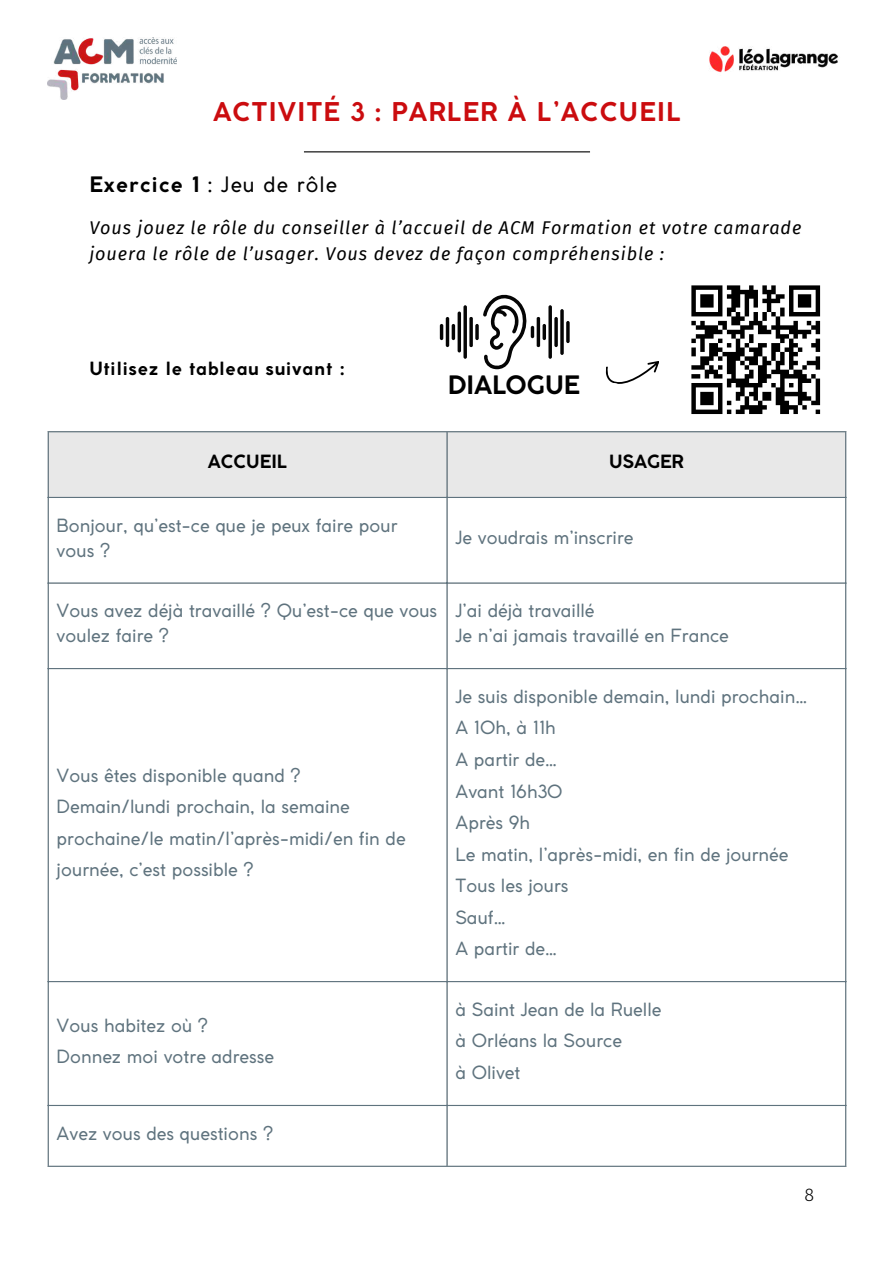
<style>
.page{position:relative;width:894px;height:1264px;background:#fff}
.page>*{position:absolute;margin:0;border:0;box-sizing:border-box;transform-origin:0 0}
.t1{font:700 25.5px "Coco Gothic";letter-spacing:.05em;color:#cb0c0f}
.t2{font:700 25.05px "Coco Gothic";color:#000}
.t3{font:21px "Coco Gothic";letter-spacing:.05em;color:#000}
.t4{font:18px/31.5px "Coco Gothic";color:#5f737e}
.t5{font:italic 18px/26px "Fira Sans";letter-spacing:.05em;color:#000}
.t6{font:700 18px "Coco Gothic";letter-spacing:.05em;color:#000}
.t7{font:700 18px "Coco Gothic";color:#000}
.t8{font:300 18px "Fira Sans";color:#000}
.s1{font-weight:700}
</style>
<div class="page">
<hr style="left:304px;top:151px;width:286px;height:1px;background:#000">
<img style="left:48px;top:37px;width:128px;height:62px">
<img style="left:709px;top:46px;width:129px;height:27px">
<svg style="left:605px;top:361px;width:54px;height:23px"></svg>
<div style="left:49px;top:432px;width:796px;height:65px;background:#e8e8e8"></div>
<hr style="left:48px;top:432px;width:1px;height:733px;background:#5f737e">
<hr style="left:446px;top:432px;width:1px;height:733px;background:#5f737e">
<hr style="left:845px;top:432px;width:1px;height:733px;background:#5f737e">
<hr style="left:48px;top:431px;width:798px;height:1px;background:#5f737e">
<hr style="left:48px;top:497px;width:798px;height:1px;background:#5f737e">
<hr style="left:48px;top:582px;width:798px;height:1px;background:#5f737e">
<hr style="left:48px;top:668px;width:798px;height:1px;background:#5f737e">
<hr style="left:48px;top:981px;width:798px;height:1px;background:#5f737e">
<hr style="left:48px;top:1104px;width:798px;height:1px;background:#5f737e">
<hr style="left:48px;top:1165px;width:798px;height:1px;background:#5f737e">
<svg style="left:691px;top:285px;width:130px;height:129px"></svg>
<svg style="left:439px;top:294px;width:130px;height:75px"></svg>
<h1 class="t1" style="left:213px;top:102px;width:469px">ACTIVITÉ 3 : PARLER À L’ACCUEIL</h1>
<p class="t3" style="left:89px;top:176px;width:249px"><span class="s1">Exercice 1</span> : Jeu de rôle</p>
<p class="t5" style="left:89px;top:215px;width:713px">Vous jouez le rôle du conseiller à l’accueil de ACM Formation et votre camarade jouera le rôle de l’usager. Vous devez de façon compréhensible :</p>
<p class="t6" style="left:89px;top:362px;width:256px">Utilisez le tableau suivant :</p>
<h2 class="t2" style="left:447px;top:375px;width:134px">DIALOGUE</h2>
<p class="t7" style="left:208px;top:455px;width:81px">ACCUEIL</p>
<p class="t6" style="left:608px;top:455px;width:76px">USAGER</p>
<p class="t4" style="left:57px;top:514px;width:342px;line-height:24.8px">Bonjour, qu’est-ce que je peux faire pour vous ?</p>
<p class="t4" style="left:455px;top:523px;width:179px">Je voudrais m’inscrire</p>
<p class="t4" style="left:57px;top:600px;width:382px;line-height:24.8px">Vous avez déjà travaillé ? Qu’est-ce que vous voulez faire ?</p>
<p class="t4" style="left:455px;top:600px;width:275px;line-height:24.8px">J’ai déjà travaillé<br>Je n’ai jamais travaillé en France</p>
<p class="t4" style="left:57px;top:761px;width:350px">Vous êtes disponible quand ?<br>Demain/lundi prochain, la semaine prochaine/le matin/l’après-midi/en fin de journée, c’est possible ?</p>
<p class="t4" style="left:57px;top:1011px;width:219px">Vous habitez où ?<br>Donnez moi votre adresse</p>
<p class="t4" style="left:57px;top:1119px;width:218px">Avez vous des questions ?</p>
<p class="t4" style="left:455px;top:682px;width:353px">Je suis disponible demain, lundi prochain…<br>A 10h, à 11h<br>A partir de…<br>Avant 16h30<br>Après 9h<br>Le matin, l’après-midi, en fin de journée<br>Tous les jours<br>Sauf…<br>A partir de…</p>
<p class="t4" style="left:455px;top:995px;width:207px">à Saint Jean de la Ruelle à Orléans la Source<br>à Olivet</p>
<p class="t8" style="left:804px;top:1184px;width:11px">8</p>
</div>
